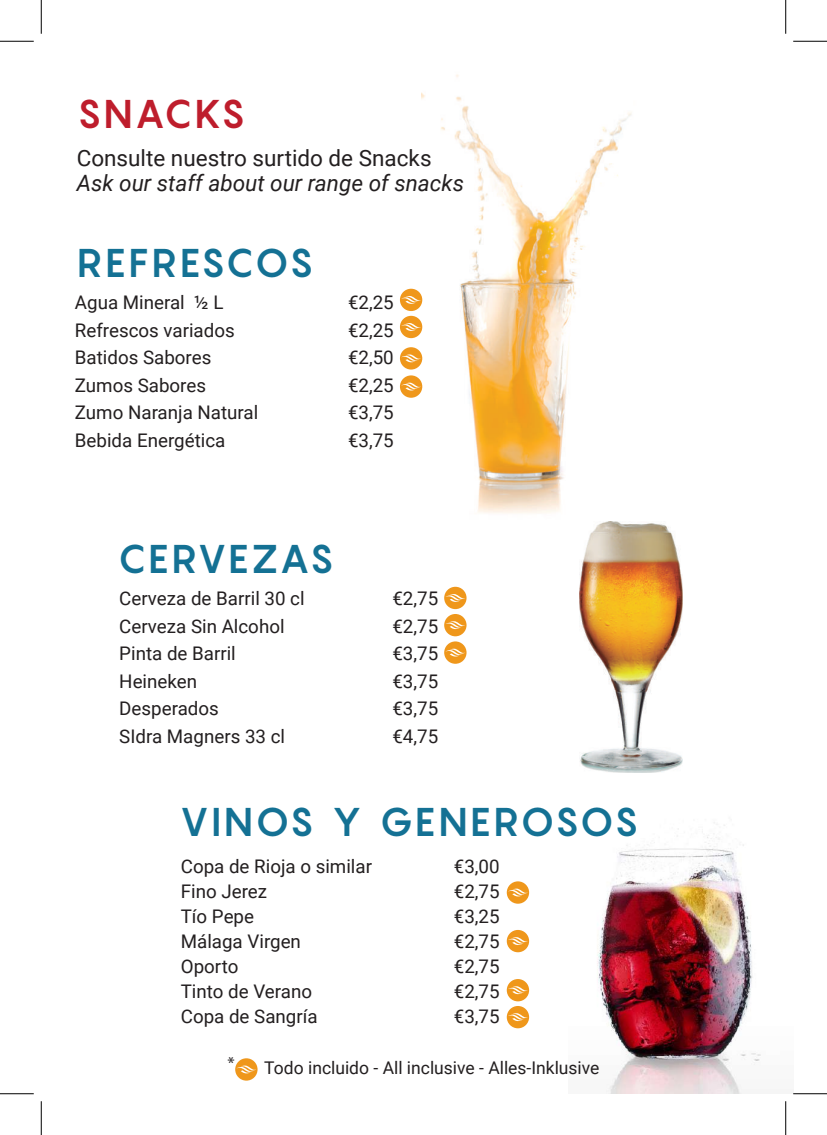
<style>
.page{position:relative;width:827px;height:1135px;background:#fff}
.page>*{position:absolute;margin:0;border:0;box-sizing:border-box;transform-origin:0 0}
.t1{font:700 39.62px "Pangram";letter-spacing:.035em;color:#147194}
.t2{font:700 39.62px "Pangram";letter-spacing:.035em;color:#be1d2c}
.t3{font:italic 22.5px "Roboto";color:#231f20}
.t4{font:22.5px "Roboto";color:#231f20}
.t5{font:18.75px "Roboto";color:#231f20}
.t6{font:17.5px "Roboto";color:#231f20}
</style>
<div class="page">
<img style="left:597px;top:822px;width:164px;height:271px">
<img style="left:421px;top:74px;width:211px;height:440px">
<div style="left:235px;top:1058px;width:22px;height:23px;background:#ef971b;border-radius:50%"></div>
<svg style="left:237px;top:1065px;width:19px;height:8px"></svg>
<div style="left:400px;top:289px;width:22px;height:22px;background:#ef971b;border-radius:50%"></div>
<svg style="left:401px;top:296px;width:20px;height:8px"></svg>
<div style="left:400px;top:316px;width:22px;height:22px;background:#ef971b;border-radius:50%"></div>
<svg style="left:401px;top:323px;width:20px;height:8px"></svg>
<div style="left:400px;top:347px;width:22px;height:23px;background:#ef971b;border-radius:50%"></div>
<svg style="left:401px;top:354px;width:20px;height:8px"></svg>
<div style="left:400px;top:375px;width:22px;height:23px;background:#ef971b;border-radius:50%"></div>
<svg style="left:401px;top:383px;width:20px;height:7px"></svg>
<div style="left:507px;top:881px;width:22px;height:23px;background:#ef971b;border-radius:50%"></div>
<svg style="left:508px;top:889px;width:19px;height:7px"></svg>
<div style="left:507px;top:930px;width:22px;height:22px;background:#ef971b;border-radius:50%"></div>
<svg style="left:508px;top:937px;width:19px;height:8px"></svg>
<div style="left:507px;top:979px;width:22px;height:22px;background:#ef971b;border-radius:50%"></div>
<svg style="left:508px;top:986px;width:19px;height:8px"></svg>
<div style="left:507px;top:1006px;width:22px;height:22px;background:#ef971b;border-radius:50%"></div>
<svg style="left:508px;top:1013px;width:19px;height:8px"></svg>
<div style="left:444px;top:587px;width:22px;height:22px;background:#ef971b;border-radius:50%"></div>
<svg style="left:445px;top:594px;width:20px;height:8px"></svg>
<div style="left:444px;top:614px;width:22px;height:22px;background:#ef971b;border-radius:50%"></div>
<svg style="left:445px;top:621px;width:20px;height:8px"></svg>
<div style="left:444px;top:641px;width:22px;height:23px;background:#ef971b;border-radius:50%"></div>
<svg style="left:445px;top:649px;width:20px;height:7px"></svg>
<img style="left:579px;top:521px;width:104px;height:252px">
<hr style="left:0;top:41px;width:34px;height:1px;background:#000">
<hr style="left:793px;top:41px;width:34px;height:1px;background:#000">
<hr style="left:0;top:1093px;width:34px;height:1px;background:#000">
<hr style="left:793px;top:1093px;width:34px;height:1px;background:#000">
<hr style="left:41px;top:0;width:1px;height:34px;background:#000">
<hr style="left:41px;top:1101px;width:1px;height:34px;background:#000">
<hr style="left:785px;top:0;width:1px;height:34px;background:#000">
<hr style="left:785px;top:1101px;width:1px;height:34px;background:#000">
<h1 class="t2" style="left:77px;top:88px;width:170px">SNACKS</h1>
<p class="t4" style="left:77px;top:142px;width:356px">Consulte nuestro surtido de Snacks</p>
<p class="t3" style="left:77px;top:167px;width:389px">Ask our staff about our range of snacks</p>
<h1 class="t1" style="left:77px;top:237px;width:238px">REFRESCOS</h1>
<p class="t5" style="left:75px;top:289px;width:150px">Agua Mineral ½ L</p>
<p class="t5" style="left:348px;top:289px;width:47px">€2,25</p>
<p class="t5" style="left:75px;top:317px;width:161px">Refrescos variados</p>
<p class="t5" style="left:348px;top:317px;width:47px">€2,25</p>
<p class="t5" style="left:75px;top:344px;width:138px">Batidos Sabores</p>
<p class="t5" style="left:348px;top:344px;width:47px">€2,50</p>
<p class="t5" style="left:75px;top:372px;width:133px">Zumos Sabores</p>
<p class="t5" style="left:348px;top:372px;width:47px">€2,25</p>
<p class="t5" style="left:75px;top:399px;width:185px">Zumo Naranja Natural</p>
<p class="t5" style="left:348px;top:399px;width:47px">€3,75</p>
<p class="t5" style="left:75px;top:427px;width:152px">Bebida Energética</p>
<p class="t5" style="left:348px;top:427px;width:47px">€3,75</p>
<h1 class="t1" style="left:117px;top:533px;width:218px">CERVEZAS</h1>
<p class="t5" style="left:119px;top:585px;width:187px">Cerveza de Barril 30 cl</p>
<p class="t5" style="left:392px;top:585px;width:47px">€2,75</p>
<p class="t5" style="left:119px;top:613px;width:167px">Cerveza Sin Alcohol</p>
<p class="t5" style="left:392px;top:613px;width:47px">€2,75</p>
<p class="t5" style="left:119px;top:640px;width:118px">Pinta de Barril</p>
<p class="t5" style="left:392px;top:640px;width:47px">€3,75</p>
<p class="t5" style="left:119px;top:668px;width:79px">Heineken</p>
<p class="t5" style="left:392px;top:668px;width:47px">€3,75</p>
<p class="t5" style="left:119px;top:695px;width:101px">Desperados</p>
<p class="t5" style="left:392px;top:695px;width:47px">€3,75</p>
<p class="t5" style="left:119px;top:723px;width:167px">SIdra Magners 33 cl</p>
<p class="t5" style="left:392px;top:723px;width:47px">€4,75</p>
<h1 class="t1" style="left:179px;top:796px;width:460px">VINOS Y GENEROSOS</h1>
<p class="t5" style="left:181px;top:854px;width:193px">Copa de Rioja o similar</p>
<p class="t5" style="left:454px;top:854px;width:47px">€3,00</p>
<p class="t5" style="left:181px;top:879px;width:88px">Fino Jerez</p>
<p class="t5" style="left:454px;top:879px;width:47px">€2,75</p>
<p class="t5" style="left:181px;top:904px;width:75px">Tío Pepe</p>
<p class="t5" style="left:454px;top:904px;width:47px">€3,25</p>
<p class="t5" style="left:181px;top:929px;width:122px">Málaga Virgen</p>
<p class="t5" style="left:454px;top:929px;width:47px">€2,75</p>
<p class="t5" style="left:181px;top:954px;width:59px">Oporto</p>
<p class="t5" style="left:454px;top:954px;width:47px">€2,75</p>
<p class="t5" style="left:181px;top:979px;width:133px">Tinto de Verano</p>
<p class="t5" style="left:454px;top:979px;width:47px">€2,75</p>
<p class="t5" style="left:181px;top:1003px;width:138px">Copa de Sangría</p>
<p class="t5" style="left:454px;top:1003px;width:47px">€3,75</p>
<p class="t6" style="left:227px;top:1056px;width:373px"><sup>*</sup> Todo incluido - All inclusive - Alles-Inklusive</p>
</div>
